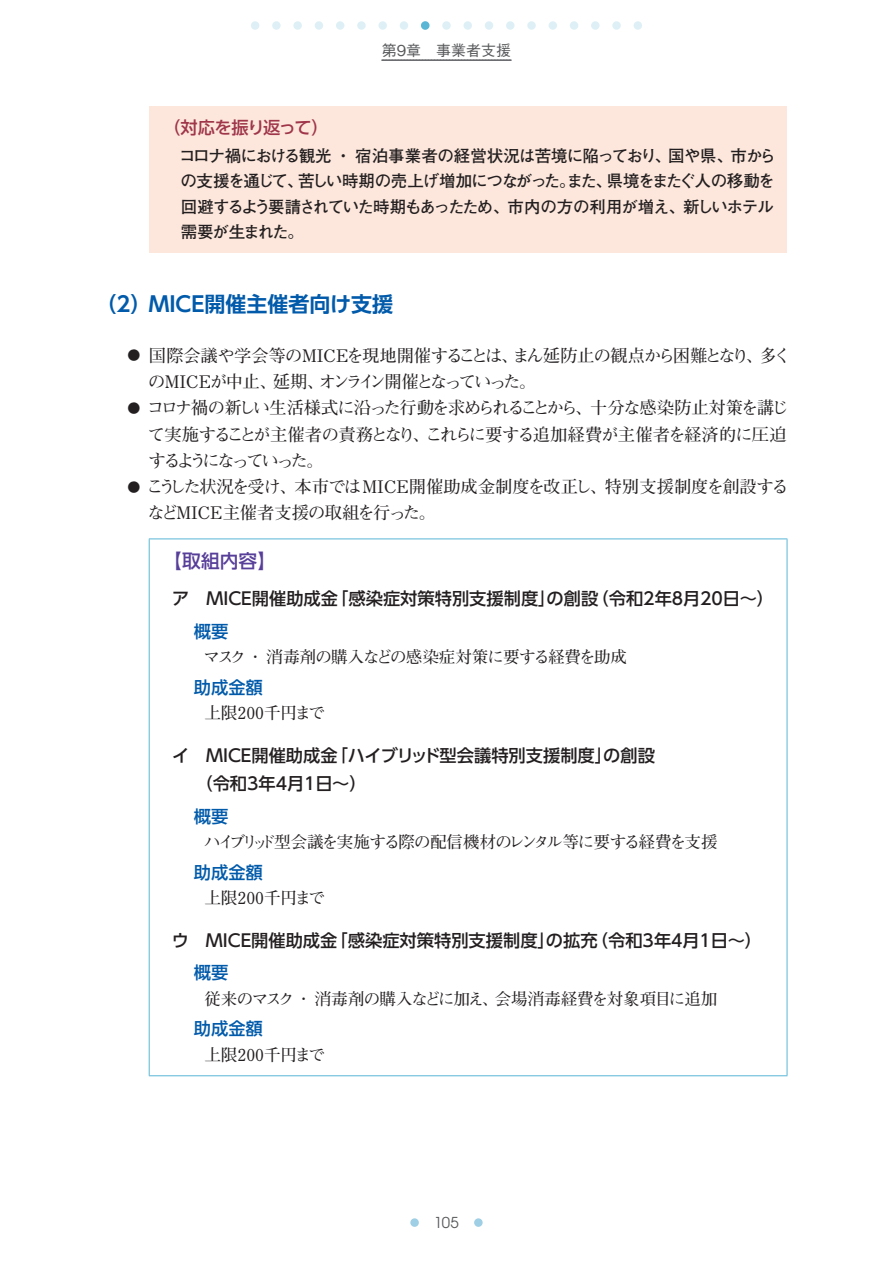
<style>
.page{position:relative;width:893px;height:1263px;background:#fff}
.page>*{position:absolute;margin:0;border:0;box-sizing:border-box;transform-origin:0 0}
.t1{font:700 21px "UD Shin Go Pro De";color:#015aaa}
.t2{font:500 18.75px "UD Shin Go Pro";color:#573e99}
.t3{font:700 17.25px/26.2px "Futo Min A101 Upr";letter-spacing:-.045em;color:#231f20}
.t4{font:500 17.25px/28.2px "UD Shin Go Pro";color:#231f20}
.t5{font:700 17.25px/26.2px "Futo Min A101 Upr";color:#231f20}
.t6{font:500 17.25px "UD Shin Go NT Pro";color:#015aaa}
.t7{font:500 17.25px "UD Shin Go Pro";letter-spacing:-.08em;color:#9f364a}
.t8{font:700 16.5px/25.5px "Futo Go B101 Upr";letter-spacing:-.065em;color:#231f20}
.t9{font:700 16.5px "Futo Min A101 Upr";letter-spacing:-.035em;color:#231f20}
.t10{font:700 16.5px "Futo Min A101 Upr";letter-spacing:-.095em;color:#231f20}
.t11{font:700 16.5px "Futo Min A101 Upr";color:#231f20}
.t12{font:500 15px "Gothic BBB Upr";color:#57585a}
.t13{font:15px "Avant Garde";color:#57585a}
.s1{font-size:12.9px}
</style>
<div class="page">
<div style="left:251px;top:21px;width:8px;height:9px;background:#def0f6;border-radius:50%"></div>
<svg style="left:272px;top:21px;width:9px;height:9px"></svg>
<svg style="left:293px;top:21px;width:9px;height:9px"></svg>
<div style="left:315px;top:21px;width:8px;height:9px;background:#def0f6;border-radius:50%"></div>
<div style="left:336px;top:21px;width:8px;height:9px;background:#def0f6;border-radius:50%"></div>
<svg style="left:357px;top:21px;width:9px;height:9px"></svg>
<div style="left:378px;top:21px;width:9px;height:9px;background:#def0f6;border-radius:50%"></div>
<div style="left:400px;top:21px;width:8px;height:9px;background:#def0f6;border-radius:50%"></div>
<svg style="left:442px;top:21px;width:9px;height:9px"></svg>
<div style="left:463px;top:21px;width:9px;height:9px;background:#def0f6;border-radius:50%"></div>
<div style="left:485px;top:21px;width:8px;height:9px;background:#def0f6;border-radius:50%"></div>
<div style="left:506px;top:21px;width:8px;height:9px;background:#def0f6;border-radius:50%"></div>
<svg style="left:527px;top:21px;width:9px;height:9px"></svg>
<div style="left:549px;top:21px;width:8px;height:9px;background:#def0f6;border-radius:50%"></div>
<div style="left:570px;top:21px;width:8px;height:9px;background:#def0f6;border-radius:50%"></div>
<svg style="left:591px;top:21px;width:9px;height:9px"></svg>
<svg style="left:612px;top:21px;width:9px;height:9px"></svg>
<div style="left:634px;top:21px;width:8px;height:9px;background:#def0f6;border-radius:50%"></div>
<div style="left:474px;top:1218px;width:9px;height:9px;background:#9ecfe5;border-radius:50%"></div>
<div style="left:410px;top:1218px;width:9px;height:9px;background:#9ecfe5;border-radius:50%"></div>
<div style="left:421px;top:21px;width:8px;height:9px;background:#59b6d5;border-radius:50%"></div>
<svg style="left:382px;top:59px;width:130px;height:2px"></svg>
<div style="left:149px;top:106px;width:638px;height:147px;background:#fde7dc"></div>
<hr style="left:149px;top:539px;width:1px;height:195px;background:#59b6d5">
<hr style="left:149px;top:734px;width:1px;height:185px;background:#59b6d5">
<hr style="left:149px;top:919px;width:1px;height:156px;background:#59b6d5">
<hr style="left:149px;top:538px;width:638px;height:1px;background:#59b6d5">
<hr style="left:787px;top:539px;width:1px;height:195px;background:#59b6d5">
<hr style="left:787px;top:734px;width:1px;height:185px;background:#59b6d5">
<hr style="left:787px;top:919px;width:1px;height:156px;background:#59b6d5">
<hr style="left:149px;top:1075px;width:638px;height:1px;background:#59b6d5">
<p class="t12" style="left:382px;top:38px;width:131px">第9章　事業者支援</p>
<p class="t7" style="left:163px;top:114px;width:167px">（対応を振り返って）</p>
<p class="t8" style="left:179px;top:142px;width:599px">コロナ禍における観光・宿泊事業者の経営状況は苦境に陥っており、国や県、市からの支援を通じて、苦しい時期の売上げ増加につながった。また、県境をまたぐ人の移動を回避するよう要請されていた時期もあったため、市内の方の利用が増え、新しいホテル需要が生まれた。</p>
<p class="t1" style="left:96px;top:287px;width:299px">（2）MICE開催主催者向け支援</p>
<p class="t3" style="left:148px;top:342px;width:644px;text-indent:-21px"><span class="s1">●</span> 国際会議や学会等のMICEを現地開催することは、まん延防止の観点から困難となり、多くのMICEが中止、延期、オンライン開催となっていった。</p>
<p class="t3" style="left:148px;top:394px;width:642px;text-align:justify;text-indent:-20px"><span class="s1">●</span> コロナ禍の新しい生活様式に沿った行動を求められることから、十分な感染防止対策を講じて実施することが主催者の責務となり、これらに要する追加経費が主催者を経済的に圧迫するようになっていった。</p>
<p class="t5" style="left:148px;top:473px;width:643px;text-indent:-20px"><span class="s1">●</span> こうした状況を受け、本市ではMICE開催助成金制度を改正し、特別支援制度を創設するなどMICE主催者支援の取組を行った。</p>
<p class="t2" style="left:163px;top:546px;width:115px">【取組内容】</p>
<p class="t4" style="left:172px;top:584px;width:603px">ア　MICE開催助成金「感染症対策特別支援制度」の創設（令和2年8月20日～）</p>
<p class="t6" style="left:194px;top:617px;width:36px">概要</p>
<p class="t9" style="left:204px;top:644px;width:425px">マスク・消毒剤の購入などの感染症対策に要する経費を助成</p>
<p class="t6" style="left:194px;top:673px;width:70px">助成金額</p>
<p class="t11" style="left:204px;top:700px;width:122px">上限200千円まで</p>
<p class="t4" style="left:195px;top:741px;width:461px;text-indent:-23px">イ　MICE開催助成金「ハイブリッド型会議特別支援制度」の創設（令和3年4月1日～）</p>
<p class="t6" style="left:194px;top:802px;width:36px">概要</p>
<p class="t10" style="left:204px;top:829px;width:515px">ハイブリッド型会議を実施する際の配信機材のレンタル等に要する経費を支援</p>
<p class="t6" style="left:194px;top:858px;width:70px">助成金額</p>
<p class="t11" style="left:204px;top:885px;width:122px">上限200千円まで</p>
<p class="t4" style="left:172px;top:926px;width:592px">ウ　MICE開催助成金「感染症対策特別支援制度」の拡充（令和3年4月1日～）</p>
<p class="t6" style="left:194px;top:959px;width:36px">概要</p>
<p class="t9" style="left:204px;top:986px;width:514px">従来のマスク・消毒剤の購入などに加え、会場消毒経費を対象項目に追加</p>
<p class="t6" style="left:194px;top:1015px;width:70px">助成金額</p>
<p class="t11" style="left:204px;top:1042px;width:122px">上限200千円まで</p>
<p class="t13" style="left:434px;top:1214px;width:26px">105</p>
</div>
